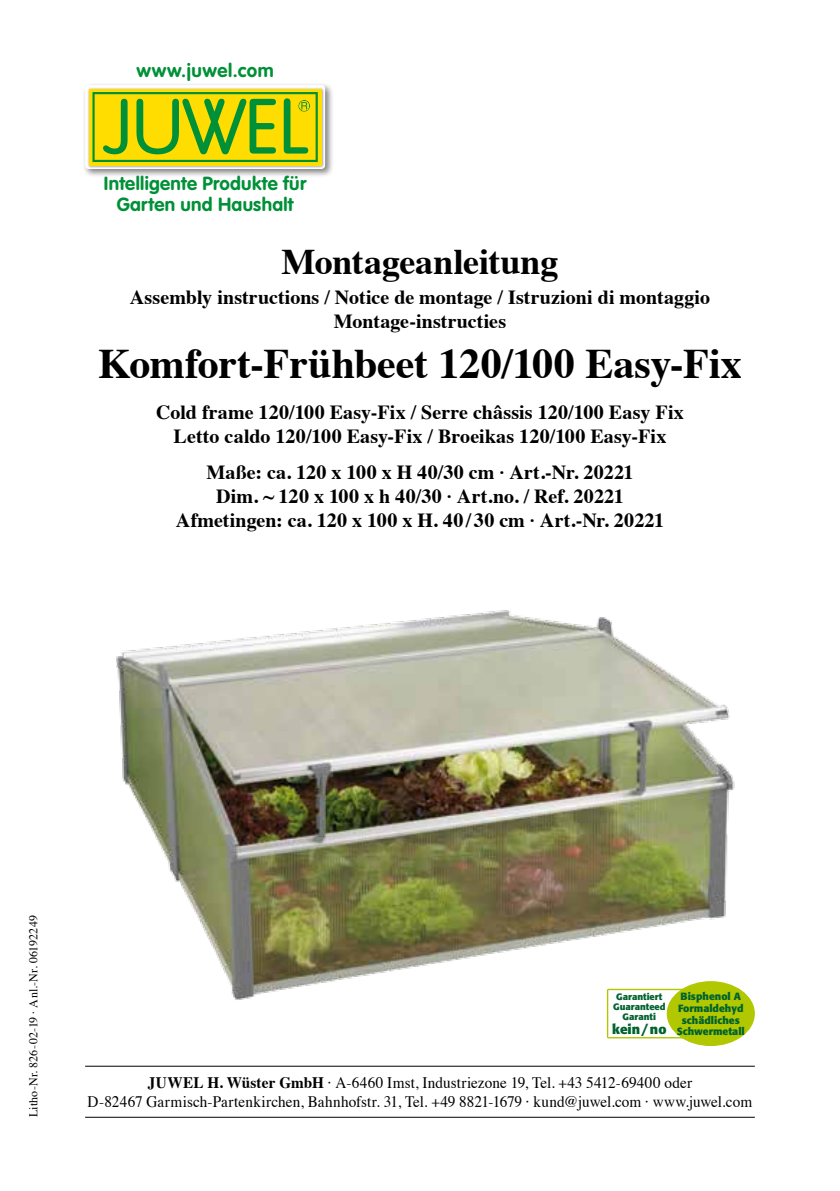
<style>
.page{position:relative;width:840px;height:1191px;background:#fff}
.page>*{position:absolute;margin:0;border:0;box-sizing:border-box;transform-origin:0 0}
.t1{font:700 42px "Times";letter-spacing:-.005em;color:#000}
.t2{font:700 36px "Times";letter-spacing:-.005em;color:#000}
.t3{font:700 20px/24px "Times";letter-spacing:.005em;color:#000;text-align:center}
.t4{font:700 18.8px/20.4px "VAG Rounded Std";letter-spacing:.015em;color:#009037;text-align:center}
.t5{font:700 18.8px "VAG Rounded Std";letter-spacing:.035em;color:#009037}
.t6{font:16px/19.2px "Times";letter-spacing:.005em;color:#000;text-align:center;scale:.95 1}
.t7{font:700 13.4px "Formata";color:#00632e}
.t8{font:12px "Times";letter-spacing:.01em;color:#000}
.t9{font:700 10.4px/12.4px "Formata";color:#00632e;text-align:center}
.t10{font:700 9.2px/10px "Formata";color:#00632e;text-align:center}
.s1{font-weight:700}
</style>
<div class="page">
<img style="left:116px;top:610px;width:631px;height:390px">
<div style="left:82px;top:82px;width:252px;height:96px;background:#000;opacity:.5"></div>
<div style="left:85px;top:85px;width:240px;height:84px;background:#fff;border-radius:4px"></div>
<div style="left:87px;top:87px;width:237px;height:82px;background:#000;opacity:.5"></div>
<div style="left:89px;top:89px;width:232px;height:76px;background:#fd0"></div>
<svg style="left:92px;top:92px;width:225px;height:70px"></svg>
<hr style="left:85px;top:1116px;width:669px;height:1px;background:#000">
<hr style="left:85px;top:1065px;width:669px;height:1px;background:#000">
<svg style="left:606px;top:988px;width:76px;height:50px"></svg>
<div style="left:667px;top:981px;width:86px;height:64px;background:#b1c800;border-radius:50%"></div>
<div style="left:666px;top:981px;width:88px;height:65px;border:1px solid #b1c800;border-radius:50%"></div>
<p class="t5" style="left:136px;top:59px;width:139px">www.juwel.com</p>
<p class="t4" style="left:104px;top:174px;width:204px">Intelligente Produkte für<br>Garten und Haushalt</p>
<h2 class="t2" style="left:281px;top:228px;width:278px">Montageanleitung</h2>
<p class="t3" style="left:130px;top:283px;width:581px">Assembly instructions / Notice de montage / Istruzioni di montaggio<br>Montage-instructies</p>
<h1 class="t1" style="left:98px;top:324px;width:645px">Komfort-Frühbeet 120/100 Easy-Fix</h1>
<p class="t3" style="left:156px;top:398px;width:529px">Cold frame 120/100 Easy-Fix / Serre châssis 120/100 Easy Fix<br>Letto caldo 120/100 Easy-Fix / Broeikas 120/100 Easy-Fix</p>
<p class="t3" style="left:176px;top:458px;width:489px">Maße: ca. 120 x 100 x H 40/30 cm · Art.-Nr. 20221<br>Dim. ~ 120 x 100 x h 40/30 · Art.no. / Ref. 20221<br>Afmetingen: ca. 120 x 100 x H. 40 /30 cm · Art.-Nr. 20221</p>
<p class="t8" style="left:22px;top:1117px;width:203px;rotate:-90deg">Litho-Nr. 826-02-19 · Anl.-Nr. 06192249</p>
<p class="t10" style="left:612px;top:991px;width:54px">Garantiert<br>Guaranteed<br>Garanti</p>
<p class="t7" style="left:612px;top:1020px;width:56px">kein/no</p>
<p class="t9" style="left:677px;top:989px;width:67px">Bisphenol A<br>Formaldehyd schädliches</p>
<p class="t9" style="left:676px;top:1025px;width:69px">Schwermetall</p>
<p class="t6" style="left:88px;top:1071px;width:700px"><span class="s1">JUWEL H. Wüster GmbH</span> · A-6460 Imst, Industriezone 19, Tel. +43 5412-69400 oder<br>D-82467 Garmisch-Partenkirchen, Bahnhofstr. 31, Tel. +49 8821-1679 · kund@juwel.com · www.juwel.com</p>
</div>
